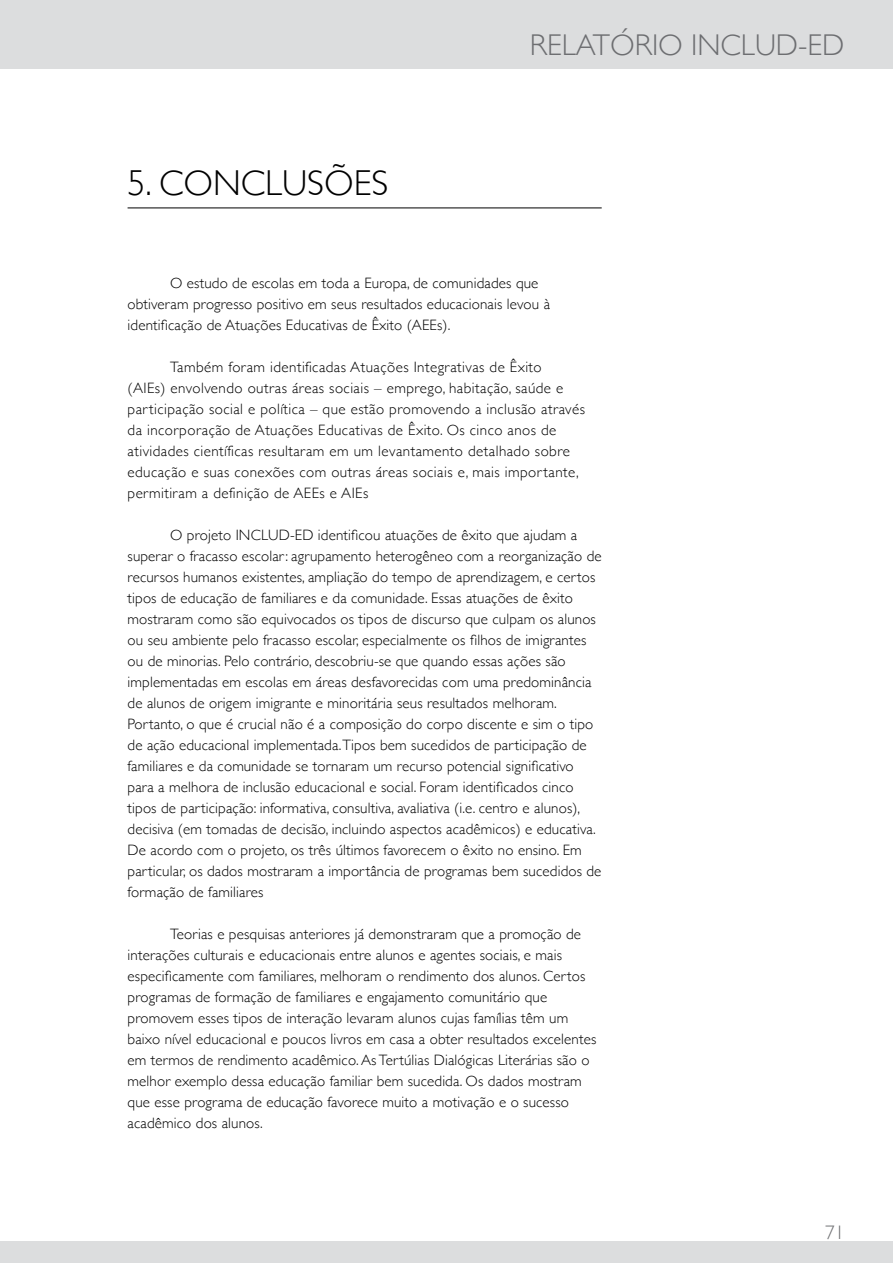
<style>
.page{position:relative;width:893px;height:1263px;background:#fff}
.page>*{position:absolute;margin:0;border:0;box-sizing:border-box;transform-origin:0 0}
.t1{font:300 36px "Gill Sans";color:#000}
.t2{font:300 30px "Gill Sans";color:#6d6e71}
.t3{font:300 19.5px "Gill Sans";color:#6d6e71}
.t4{font:300 15px/21px "Gill Sans";letter-spacing:.01em;color:#000}
.t5{font:300 15px/21px "Gill Sans";letter-spacing:.03em;color:#000}
</style>
<div class="page">
<div style="left:0;top:1242px;width:893px;height:21px;background:#dcddde"></div>
<hr style="left:128px;top:208px;width:474px;height:1px;background:#000">
<div style="left:0;top:0;width:893px;height:68px;background:#dcddde"></div>
<h1 class="t1" style="left:128px;top:155px;width:262px">5. CONCLUSÕES</h1>
<h2 class="t2" style="left:530px;top:21px;width:316px">RELATÓRIO INCLUD-ED</h2>
<p class="t4" style="left:128px;top:272px;width:424px;text-indent:43px">O estudo de escolas em toda a Europa, de comunidades que obtiveram progresso positivo em seus resultados educacionais levou à identificação de Atuações Educativas de Êxito (AEEs).</p>
<p class="t5" style="left:128px;top:356px;width:459px;text-indent:43px">Também foram identificadas Atuações Integrativas de Êxito<br>(AIEs) envolvendo outras áreas sociais – emprego, habitação, saúde e participação social e política – que estão promovendo a inclusão através da incorporação de Atuações Educativas de Êxito. Os cinco anos de atividades científicas resultaram em um levantamento detalhado sobre educação e suas conexões com outras áreas sociais e, mais importante, permitiram a definição de AEEs e AIEs</p>
<p class="t4" style="left:128px;top:524px;width:476px;text-indent:43px">O projeto INCLUD-ED identificou atuações de êxito que ajudam a superar o fracasso escolar: agrupamento heterogêneo com a reorganização de recursos humanos existentes, ampliação do tempo de aprendizagem, e certos tipos de educação de familiares e da comunidade. Essas atuações de êxito mostraram como são equivocados os tipos de discurso que culpam os alunos ou seu ambiente pelo fracasso escolar, especialmente os filhos de imigrantes ou de minorias. Pelo contrário, descobriu-se que quando essas ações são implementadas em escolas em áreas desfavorecidas com uma predominância de alunos de origem imigrante e minoritária seus resultados melhoram.<br>Portanto, o que é crucial não é a composição do corpo discente e sim o tipo de ação educacional implementada. Tipos bem sucedidos de participação de familiares e da comunidade se tornaram um recurso potencial significativo para a melhora de inclusão educacional e social. Foram identificados cinco tipos de participação: informativa, consultiva, avaliativa (i.e. centro e alunos), decisiva (em tomadas de decisão, incluindo aspectos acadêmicos) e educativa.<br>De acordo com o projeto, os três últimos favorecem o êxito no ensino. Em particular, os dados mostraram a importância de programas bem sucedidos de formação de familiares</p>
<p class="t4" style="left:128px;top:923px;width:470px;text-indent:43px">Teorias e pesquisas anteriores já demonstraram que a promoção de interações culturais e educacionais entre alunos e agentes sociais, e mais especificamente com familiares, melhoram o rendimento dos alunos. Certos programas de formação de familiares e engajamento comunitário que promovem esses tipos de interação levaram alunos cujas famílias têm um baixo nível educacional e poucos livros em casa a obter resultados excelentes em termos de rendimento acadêmico. As Tertúlias Dialógicas Literárias são o melhor exemplo dessa educação familiar bem sucedida. Os dados mostram que esse programa de educação favorece muito a motivação e o sucesso acadêmico dos alunos.</p>
<h3 class="t3" style="left:825px;top:1217px;width:21px">71</h3>
</div>
